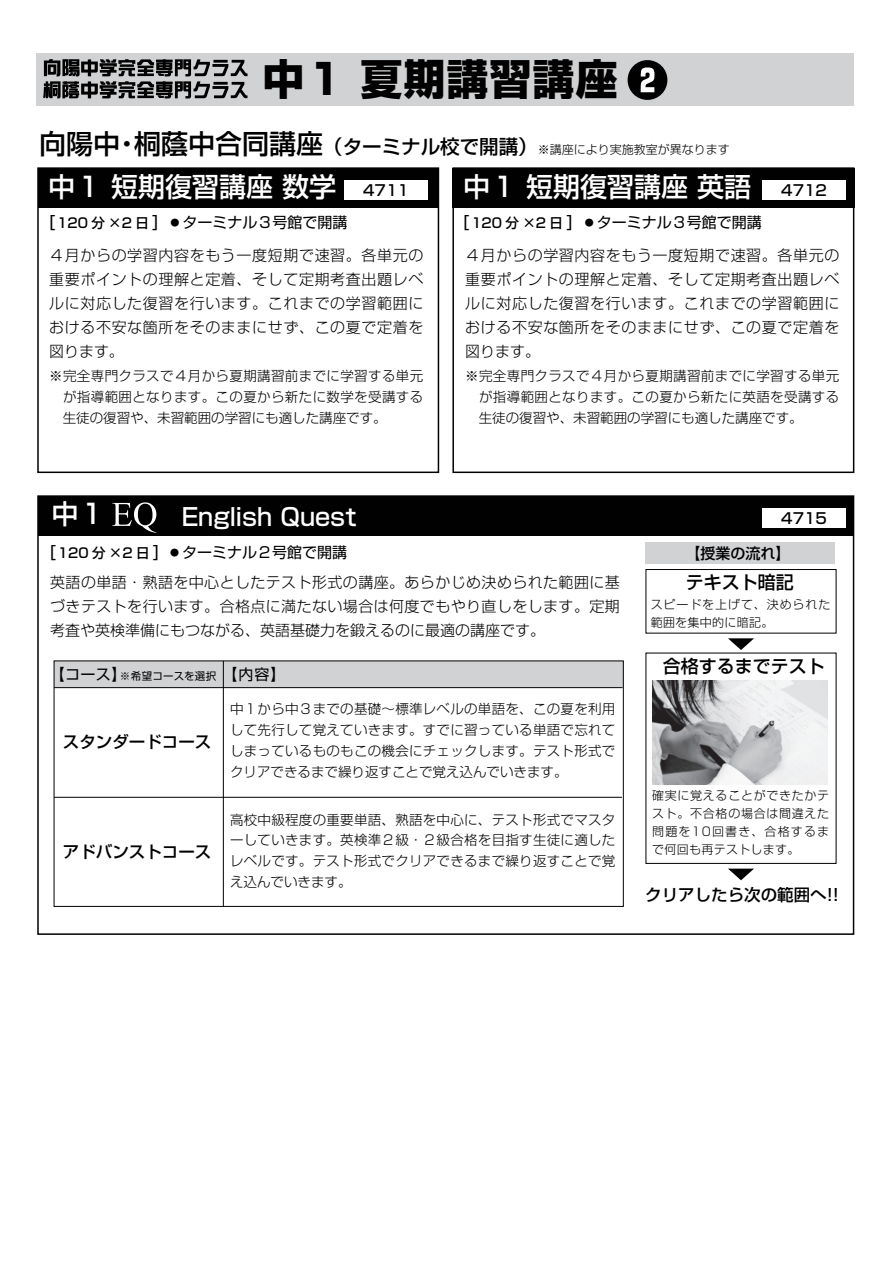
<style>
.page{position:relative;width:893px;height:1263px;background:#fff}
.page>*{position:absolute;margin:0;border:0;box-sizing:border-box;transform-origin:0 0}
.t1{font:800 42px "Shin Go Pro";letter-spacing:.025em;color:#010101}
.t2{font:500 27px "Shin Go Pro";color:#fff}
.t3{font:500 24px "Shin Go Pro";color:#fff}
.t4{font:500 18px "Shin Go Pro";color:#010101}
.t5{font:500 16.5px "Shin Go Pro";color:#010101}
.t6{font:300 15px/24px "Shin Go Pro";letter-spacing:.04em;color:#010101;text-align:justify}
.t7{font:15px "Shin Go Pro";color:#010101}
.t8{font:500 15px "Shin Go Pro";color:#010101}
.t9{font:300 13.5px/20.7px "Shin Go Pro";letter-spacing:.02em;color:#010101;text-align:justify}
.t10{font:300 12px/18px "Shin Go Pro";letter-spacing:.055em;color:#010101;text-align:justify}
.t11{font:300 12px "Shin Go Pro";color:#010101}
.t12{font:300 12px/18px "Shin Go Pro";letter-spacing:.075em;color:#010101}
.s1{font-weight:500;font-size:27px}
.s2{font-weight:500;font-size:19.5px}
.s3{font-weight:500;font-size:16.5px}
.s4{font-weight:500;font-size:13.5px}
.s5{font-size:10.5px}
</style>
<div class="page">
<div style="left:39px;top:168px;width:399px;height:39px;background:#010101"></div>
<div style="left:453px;top:168px;width:402px;height:39px;background:#010101"></div>
<div style="left:38px;top:496px;width:816px;height:39px;background:#010101"></div>
<div style="left:37px;top:167px;width:402px;height:306px;border:2px solid #010101"></div>
<div style="left:37px;top:495px;width:817px;height:440px;border:2px solid #010101"></div>
<div style="left:452px;top:167px;width:402px;height:306px;border:2px solid #010101"></div>
<div style="left:54px;top:661px;width:569px;height:26px;background:#d1d2d4"></div>
<div style="left:37px;top:53px;width:817px;height:52px;background:#d1d2d4"></div>
<svg style="left:43px;top:59px;width:205px;height:39px"></svg>
<div style="left:345px;top:181px;width:83px;height:19px;background:#fff"></div>
<div style="left:762px;top:181px;width:83px;height:19px;background:#fff"></div>
<div style="left:762px;top:509px;width:83px;height:19px;background:#fff"></div>
<svg style="left:112px;top:502px;width:44px;height:31px"></svg>
<div style="left:646px;top:569px;width:190px;height:64px;border:1px solid #010101"></div>
<svg style="left:728px;top:638px;width:26px;height:12px"></svg>
<svg style="left:728px;top:869px;width:26px;height:11px"></svg>
<div style="left:54px;top:660px;width:570px;height:247px;border:1px solid #010101"></div>
<hr style="left:54px;top:797px;width:568px;height:1px;background:#010101">
<hr style="left:54px;top:687px;width:569px;height:1px;background:#010101">
<hr style="left:223px;top:661px;width:1px;height:245px;background:#010101">
<div style="left:645px;top:542px;width:190px;height:21px;background:#d1d2d4"></div>
<img style="left:653px;top:680px;width:175px;height:104px">
<svg style="left:628px;top:60px;width:39px;height:40px"></svg>
<div style="left:629px;top:62px;width:37px;height:36px;background:#010101;border-radius:50%"></div>
<svg style="left:641px;top:67px;width:13px;height:25px"></svg>
<h1 class="t1" style="left:262px;top:46px;width:357px">中１ 夏期講習講座</h1>
<p class="t11" style="left:39px;top:139px;width:692px"><span class="s1">向陽中・桐蔭中合同講座</span><span class="s2">（ターミナル校で開講）</span>※講座により実施教室が異なります</p>
<h2 class="t2" style="left:48px;top:165px;width:289px">中１ 短期復習講座 数学</h2>
<h2 class="t2" style="left:463px;top:165px;width:289px">中１ 短期復習講座 英語</h2>
<p class="t8" style="left:363px;top:178px;width:47px">4711</p>
<p class="t8" style="left:781px;top:178px;width:47px">4712</p>
<p class="t7" style="left:48px;top:210px;width:301px"><span class="s3">[</span><span class="s4">120 分 ×2 日</span> <span class="s3">]</span> <sup>●</sup> ターミナル３号館で開講</p>
<p class="t7" style="left:462px;top:210px;width:301px"><span class="s3">[</span><span class="s4">120 分 ×2 日</span> <span class="s3">]</span> <sup>●</sup> ターミナル３号館で開講</p>
<p class="t6" style="left:49px;top:242px;width:376px">４月からの学習内容をもう一度短期で速習。各単元の重要ポイントの理解と定着、そして定期考査出題レベルに対応した復習を行います。これまでの学習範囲における不安な箇所をそのままにせず、この夏で定着を図ります。</p>
<p class="t9" style="left:49px;top:364px;width:375px">※完全専門クラスで４月から夏期講習前までに学習する単元　が指導範囲となります。この夏から新たに数学を受講する　生徒の復習や、未習範囲の学習にも適した講座です。</p>
<p class="t6" style="left:465px;top:242px;width:376px">４月からの学習内容をもう一度短期で速習。各単元の重要ポイントの理解と定着、そして定期考査出題レベルに対応した復習を行います。これまでの学習範囲における不安な箇所をそのままにせず、この夏で定着を図ります。</p>
<p class="t9" style="left:465px;top:364px;width:375px">※完全専門クラスで４月から夏期講習前までに学習する単元　が指導範囲となります。この夏から新たに英語を受講する　生徒の復習や、未習範囲の学習にも適した講座です。</p>
<h2 class="t2" style="left:51px;top:491px;width:55px">中１</h2>
<h3 class="t3" style="left:182px;top:497px;width:176px">English Quest</h3>
<p class="t8" style="left:781px;top:506px;width:47px">4715</p>
<p class="t7" style="left:49px;top:540px;width:300px"><span class="s3">[</span><span class="s4">120 分 ×2 日</span> <span class="s3">]</span> <sup>●</sup> ターミナル２号館で開講</p>
<p class="t8" style="left:685px;top:541px;width:107px">【授業の流れ】</p>
<p class="t6" style="left:50px;top:568px;width:571px">英語の単語・熟語を中心としたテスト形式の講座。あらかじめ決められた範囲に基づきテストを行います。合格点に満たない場合は何度でもやり直しをします。定期考査や英検準備にもつながる、英語基礎力を鍛えるのに最適の講座です。</p>
<p class="t7" style="left:50px;top:662px;width:237px">【コース】<span class="s5">※希望コースを選択</span>【内容】</p>
<p class="t9" style="left:230px;top:697px;width:387px">中１から中３までの基礎～標準レベルの単語を、この夏を利用して先行して覚えていきます。すでに習っている単語で忘れてしまっているものもこの機会にチェックします。テスト形式でクリアできるまで繰り返すことで覚え込んでいきます。</p>
<p class="t9" style="left:230px;top:808px;width:387px">高校中級程度の重要単語、熟語を中心に、テスト形式でマスターしていきます。英検準２級・２級合格を目指す生徒に適したレベルです。テスト形式でクリアできるまで繰り返すことで覚え込んでいきます。</p>
<p class="t5" style="left:63px;top:728px;width:150px">スタンダードコース</p>
<p class="t5" style="left:63px;top:838px;width:150px">アドバンストコース</p>
<h3 class="t4" style="left:686px;top:568px;width:109px">テキスト暗記</h3>
<p class="t12" style="left:651px;top:594px;width:181px">スピードを上げて、決められた範囲を集中的に暗記。</p>
<h3 class="t4" style="left:663px;top:652px;width:164px">合格するまでテスト</h3>
<p class="t10" style="left:652px;top:785px;width:178px">確実に覚えることができたかテスト。不合格の場合は間違えた問題を10回書き、合格するまで何回も再テストします。</p>
<p class="t5" style="left:645px;top:881px;width:195px">クリアしたら次の範囲へ!!</p>
</div>
